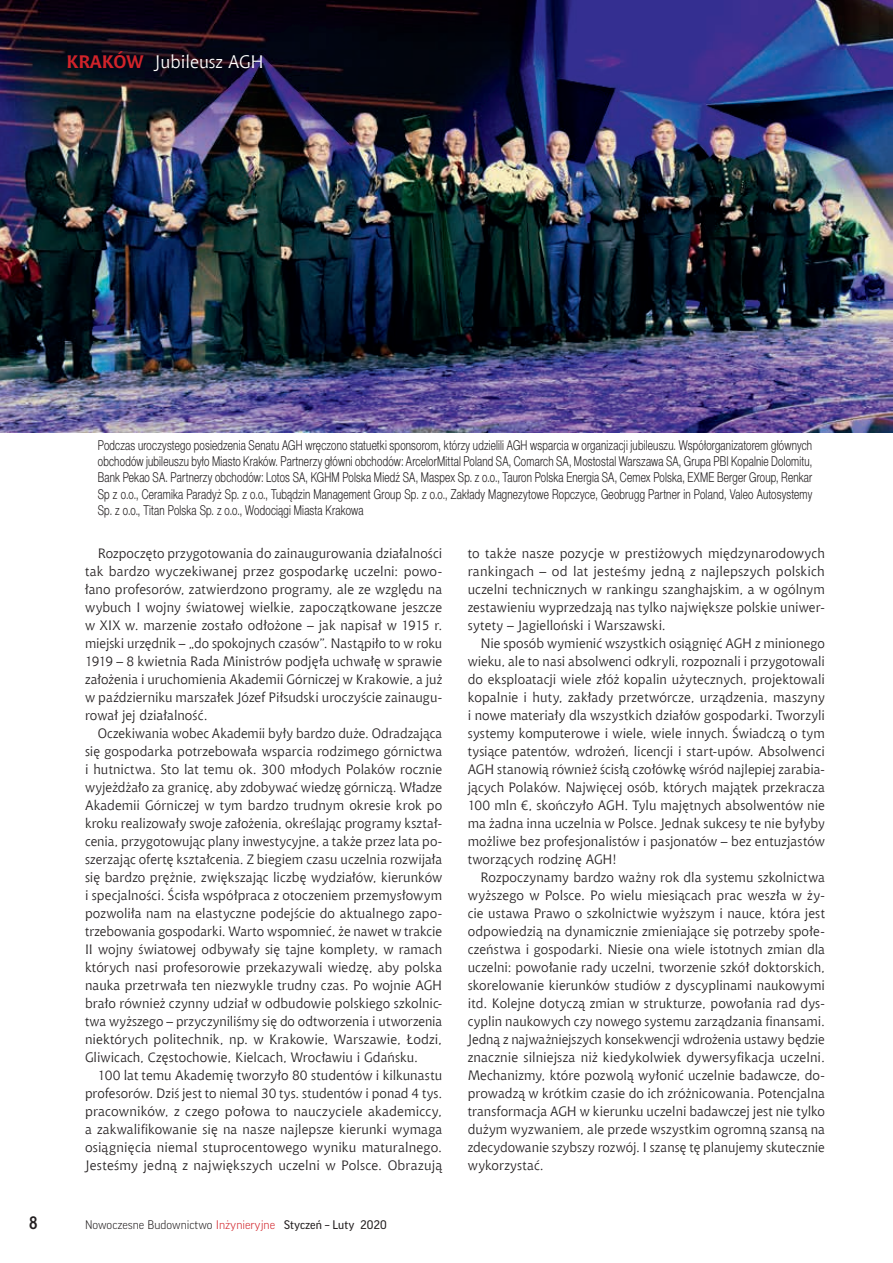
<style>
.page{position:relative;width:893px;height:1263px;background:#fff}
.page>*{position:absolute;margin:0;border:0;box-sizing:border-box;transform-origin:0 0}
.t1{font:18px "Chianti EU";color:#fff}
.t2{font:700 18px "Aerton Cnd EFN";color:#231f20}
.t3{font:13.5px/18px "Chianti EU";letter-spacing:.01em;color:#231f20;text-align:justify}
.t4{font:13.5px/16.2px "Switzer Cnd EFN Light";letter-spacing:.015em;color:#231f20;text-align:justify;scale:.9 1}
.t5{font:300 12px "Good Pro";color:#231f20}
.s1{font-weight:700;color:#d1232a}
.s2{color:#d1232a}
.s3{font-weight:400}
</style>
<div class="page">
<img style="left:0;top:0;width:893px;height:432px">
<h1 class="t1" style="left:66px;top:51px;width:199px"><span class="s1">KRAKÓW</span> Jubileusz AGH</h1>
<p class="t4" style="left:98px;top:437px;width:795px">Podczas uroczystego posiedzenia Senatu AGH wręczono statuetki sponsorom, którzy udzielili AGH wsparcia w organizacji jubileuszu. Współorganizatorem głównych obchodów jubileuszu było Miasto Kraków. Partnerzy główni obchodów: ArcelorMittal Poland SA, Comarch SA, Mostostal Warszawa SA, Grupa PBI Kopalnie Dolomitu, Bank Pekao SA. Partnerzy obchodów: Lotos SA, KGHM Polska Miedź SA, Maspex Sp. z o.o., Tauron Polska Energia SA, Cemex Polska, EXME Berger Group, Renkar Sp z o.o., Ceramika Paradyż Sp. z o.o., Tubądzin Management Group Sp. z o.o., Zakłady Magnezytowe Ropczyce, Geobrugg Partner in Poland, Valeo Autosystemy Sp. z o.o., Titan Polska Sp. z o.o., Wodociągi Miasta Krakowa</p>
<p class="t3" style="left:85px;top:544px;width:359px;text-indent:13px">Rozpoczęto przygotowania do zainaugurowania działalności tak bardzo wyczekiwanej przez gospodarkę uczelni: powo&shy;łano profesorów, zatwierdzono programy, ale ze względu na wybuch I wojny światowej wielkie, zapoczątkowane jeszcze w XIX w. marzenie zostało odłożone – jak napisał w 1915 r. miejski urzędnik – „do spokojnych czasów”. Nastąpiło to w roku 1919 – 8 kwietnia Rada Ministrów podjęła uchwałę w sprawie założenia i uruchomienia Akademii Górniczej w Krakowie, a już w październiku marszałek Józef Piłsudski uroczyście zainaugu&shy;rował jej działalność.</p>
<p class="t3" style="left:85px;top:724px;width:359px;text-indent:13px">Oczekiwania wobec Akademii były bardzo duże. Odradzająca się gospodarka potrzebowała wsparcia rodzimego górnictwa i hutnictwa. Sto lat temu ok. 300 młodych Polaków rocznie wyjeżdżało za granicę, aby zdobywać wiedzę górniczą. Władze Akademii Górniczej w tym bardzo trudnym okresie krok po kroku realizowały swoje założenia, określając programy kształ&shy;cenia, przygotowując plany inwestycyjne, a także przez lata po&shy;szerzając ofertę kształcenia. Z biegiem czasu uczelnia rozwijała się bardzo prężnie, zwiększając liczbę wydziałów, kierunków i specjalności. Ścisła współpraca z otoczeniem przemysłowym pozwoliła nam na elastyczne podejście do aktualnego zapo&shy;trzebowania gospodarki. Warto wspomnieć, że nawet w trakcie II wojny światowej odbywały się tajne komplety, w ramach których nasi profesorowie przekazywali wiedzę, aby polska nauka przetrwała ten niezwykle trudny czas. Po wojnie AGH brało również czynny udział w odbudowie polskiego szkolnic&shy;twa wyższego – przyczyniliśmy się do odtworzenia i utworzenia niektórych politechnik, np. w Krakowie, Warszawie, Łodzi, Gliwicach, Częstochowie, Kielcach, Wrocławiu i Gdańsku.</p>
<p class="t3" style="left:85px;top:1066px;width:359px;text-indent:13px">100 lat temu Akademię tworzyło 80 studentów i kilkunastu profesorów. Dziś jest to niemal 30 tys. studentów i ponad 4 tys. pracowników, z czego połowa to nauczyciele akademiccy, a zakwalifikowanie się na nasze najlepsze kierunki wymaga osiągnięcia niemal stuprocentowego wyniku maturalnego.<br>Jesteśmy jedną z największych uczelni w Polsce. Obrazują</p>
<h1 class="t2" style="left:29px;top:1212px;width:10px">8</h1>
<p class="t5" style="left:85px;top:1218px;width:303px">Nowoczesne Budownictwo <span class="s2">Inżynieryjne</span> <span class="s3">Styczeń – Luty 2020</span></p>
<p class="t3" style="left:468px;top:544px;width:359px">to także nasze pozycje w prestiżowych międzynarodowych rankingach – od lat jesteśmy jedną z najlepszych polskich uczelni technicznych w rankingu szanghajskim, a w ogólnym zestawieniu wyprzedzają nas tylko największe polskie uniwer&shy;sytety – Jagielloński i Warszawski.</p>
<p class="t3" style="left:468px;top:634px;width:359px;text-indent:13px">Nie sposób wymienić wszystkich osiągnięć AGH z minionego wieku, ale to nasi absolwenci odkryli, rozpoznali i przygotowali do eksploatacji wiele złóż kopalin użytecznych, projektowali kopalnie i huty, zakłady przetwórcze, urządzenia, maszyny i nowe materiały dla wszystkich działów gospodarki. Tworzyli systemy komputerowe i wiele, wiele innych. Świadczą o tym tysiące patentów, wdrożeń, licencji i start-upów. Absolwenci AGH stanowią również ścisłą czołówkę wśród najlepiej zarabia&shy;jących Polaków. Najwięcej osób, których majątek przekracza 100 mln €, skończyło AGH. Tylu majętnych absolwentów nie ma żadna inna uczelnia w Polsce. Jednak sukcesy te nie byłyby możliwe bez profesjonalistów i pasjonatów – bez entuzjastów tworzących rodzinę AGH!</p>
<p class="t3" style="left:468px;top:868px;width:359px;text-indent:13px">Rozpoczynamy bardzo ważny rok dla systemu szkolnictwa wyższego w Polsce. Po wielu miesiącach prac weszła w ży&shy;cie ustawa Prawo o szkolnictwie wyższym i nauce, która jest odpowiedzią na dynamicznie zmieniające się potrzeby społe&shy;czeństwa i gospodarki. Niesie ona wiele istotnych zmian dla uczelni: powołanie rady uczelni, tworzenie szkół doktorskich, skorelowanie kierunków studiów z dyscyplinami naukowymi itd. Kolejne dotyczą zmian w strukturze, powołania rad dys&shy;cyplin naukowych czy nowego systemu zarządzania finansami.<br>Jedną z najważniejszych konsekwencji wdrożenia ustawy będzie znacznie silniejsza niż kiedykolwiek dywersyfikacja uczelni.<br>Mechanizmy, które pozwolą wyłonić uczelnie badawcze, do&shy;prowadzą w krótkim czasie do ich zróżnicowania. Potencjalna transformacja AGH w kierunku uczelni badawczej jest nie tylko dużym wyzwaniem, ale przede wszystkim ogromną szansą na zdecydowanie szybszy rozwój. I szansę tę planujemy skutecznie wykorzystać.</p>
</div>
